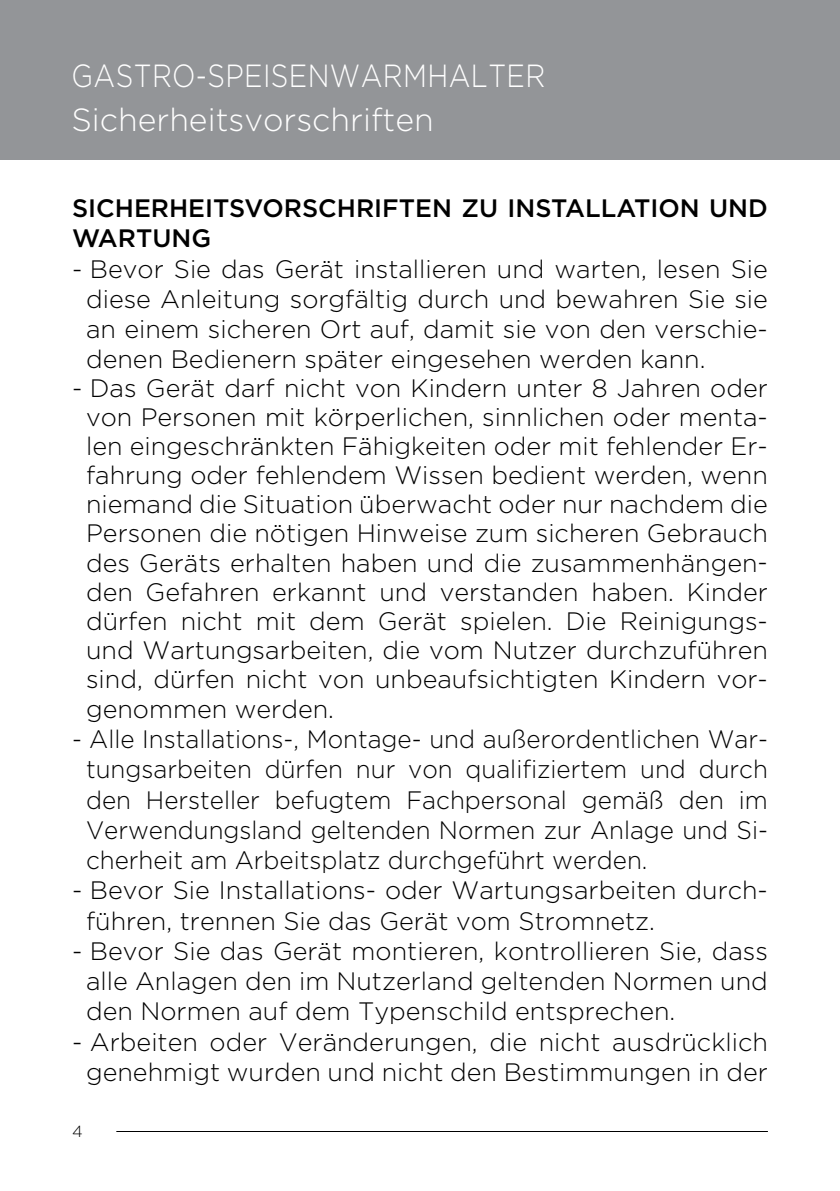
<style>
.page{position:relative;width:840px;height:1191px;background:#fff}
.page>*{position:absolute;margin:0;border:0;box-sizing:border-box;transform-origin:0 0}
.t1{font:300 32px/44px "Gotham";letter-spacing:.015em;color:#fff;scale:.86 1}
.t2{font:300 25.2px/29.2px "Gotham";color:#000;text-align:justify}
.t3{font:300 25.2px/30.2px "Gotham";color:#000;text-align:justify;scale:.96 1}
.t4{font:500 25.2px/30.2px "Gotham";color:#000}
.t5{font:300 16px "Gotham";color:#000}
</style>
<div class="page">
<hr style="left:116px;top:1131px;width:651px;height:1px;background:#000">
<div style="left:0;top:0;width:839px;height:160px;background:#939598"></div>
<p class="t1" style="left:71px;top:53px;width:552px">Gastro-Speisenwarmhalter<br>Sicherheitsvorschriften</p>
<p class="t4" style="left:72px;top:193px;width:697px">SICHERHEITSVORSCHRIFTEN ZU I NSTALLATION UND<br>WARTUNG</p>
<p class="t2" style="left:86px;top:253px;width:683px;line-height:30.2px;text-indent:-14px">- Bevor Sie das Gerät installieren und warten, lesen Sie diese Anleitung sorgfältig durch und bewahren Sie sie an einem sicheren Ort auf, damit sie von den verschie&shy;denen Bedienern später eingesehen werden kann.</p>
<p class="t2" style="left:86px;top:373px;width:683px;text-indent:-14px">- Das Gerät darf nicht von Kindern unter 8 Jahren oder von Personen mit körperlichen, sinnlichen oder menta&shy;len eingeschränkten Fähigkeiten oder mit fehlender Er&shy;fahrung oder fehlendem Wissen bedient werden, wenn niemand die Situation überwacht oder nur nachdem die Personen die nötigen H inweise zum sicheren Gebrauch des Geräts erhalten haben und die zusammenhängen&shy;den Gefahren erkannt und verstanden haben. Kinder dürfen nicht mit dem Gerät spielen. Die Reinigungs&shy;und Wartungsarbeiten, die vom N utzer durchzuführen sind, dürfen nicht von unbeaufsichtigten Kindern vor&shy;genommen werden.</p>
<p class="t3" style="left:86px;top:723px;width:711px;text-indent:-14px">- Alle I nstallations-, Montage- und außerordentlichen War&shy;tungsarbeiten dürfen nur von qualifiziertem und durch den Hersteller befugtem Fachpersonal gemäß den im Verwendungsland geltenden Normen zur Anlage und Si&shy;cherheit am Arbeitsplatz durchgeführt werden.</p>
<p class="t2" style="left:86px;top:875px;width:683px;line-height:30.2px;text-indent:-14px">- Bevor Sie I nstallations- oder Wartungsarbeiten durch&shy;führen, trennen Sie das Gerät vom Stromnetz.</p>
<p class="t2" style="left:86px;top:935px;width:683px;line-height:30.2px;text-indent:-14px">- Bevor Sie das Gerät montieren, kontrollieren Sie, dass alle Anlagen den im N utzerland geltenden Normen und den Normen auf dem Typenschild entsprechen.</p>
<p class="t2" style="left:72px;top:1026px;width:697px;line-height:30.2px;text-align:center">- Arbeiten oder Veränderungen, die nicht ausdrücklich genehmigt wurden und nicht den Bestimmungen in der</p>
<p class="t5" style="left:72px;top:1122px;width:12px">4</p>
</div>
